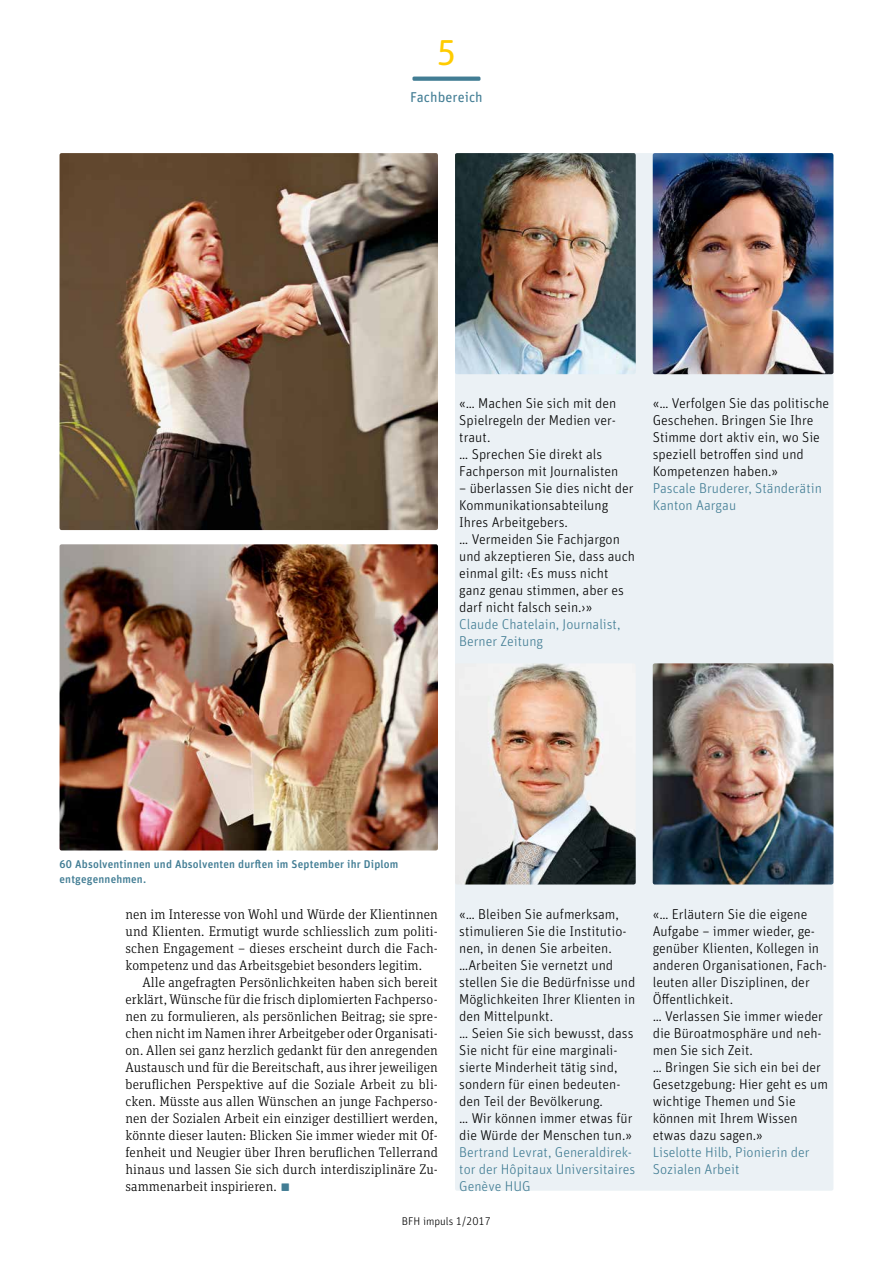
<style>
.page{position:relative;width:893px;height:1263px;background:#fff}
.page>*{position:absolute;margin:0;border:0;box-sizing:border-box;transform-origin:0 0}
.t1{font:36px "Unit Rounded Pro";color:#fc0}
.t2{font:300 14.25px/17px "Unit Rounded Pro";color:#000}
.t3{font:300 14.25px/17px "Unit Rounded Pro";color:#427d94}
.t4{font:14.25px "Unit Rounded Pro";color:#427d94}
.t5{font:300 13.95px/17px "Unit Slab Pro";letter-spacing:.005em;color:#000;text-align:justify}
.t6{font:500 11.25px/15px "Unit Rounded Pro";letter-spacing:.015em;color:#427d94}
.t7{font:300 11.25px "Unit Rounded Pro";color:#000}
.s1{font-family:"Unit Rounded Pro";font-size:21px;color:#427d94}
</style>
<div class="page">
<svg style="left:412px;top:77px;width:68px;height:4px"></svg>
<div style="left:455px;top:153px;width:378px;height:1038px;background:#ebf1f5;border-radius:2px"></div>
<img style="left:455px;top:153px;width:181px;height:221px">
<img style="left:653px;top:153px;width:180px;height:221px">
<img style="left:455px;top:663px;width:181px;height:221px">
<img style="left:653px;top:663px;width:180px;height:221px">
<img style="left:60px;top:153px;width:378px;height:377px">
<img style="left:60px;top:544px;width:378px;height:306px">
<h1 class="t1" style="left:437px;top:25px;width:20px">5</h1>
<p class="t4" style="left:410px;top:87px;width:74px">Fachbereich</p>
<p class="t2" style="left:459px;top:394px;width:161px">«… Machen Sie sich mit den<br>Spielregeln der Medien ver&shy;traut.<br>… Sprechen Sie direkt als<br>Fachperson mit Journalisten</p>
<p class="t2" style="left:459px;top:480px;width:177px">– überlassen Sie dies nicht der<br>Kommunikationsabteilung<br>Ihres Arbeitgebers.<br>… Vermeiden Sie Fachjargon und akzeptieren Sie, dass auch einmal gilt: ‹Es muss nicht ganz genau stimmen, aber es darf nicht falsch sein.›»</p>
<p class="t3" style="left:459px;top:616px;width:163px">Claude Chatelain, Journalist,<br>Berner Zeitung</p>
<p class="t2" style="left:653px;top:394px;width:178px">«… Verfolgen Sie das politische<br>Geschehen. Bringen Sie Ihre<br>Stimme dort aktiv ein, wo Sie speziell betroffen sind und<br>Kompetenzen haben.»</p>
<p class="t3" style="left:653px;top:480px;width:171px">Pascale Bruderer, Ständerätin<br>Kanton Aargau</p>
<p class="t6" style="left:60px;top:856px;width:340px">60 Absolventinnen und Absolventen durften im September ihr Diplom entgegennehmen.</p>
<p class="t5" style="left:125px;top:905px;width:314px">nen im Interesse von Wohl und Würde der Klientinnen und Klienten. Ermutigt wurde schliesslich zum politi&shy;schen Engagement – dieses erscheint durch die Fach&shy;kompetenz und das Arbeitsgebiet besonders legitim.</p>
<p class="t5" style="left:125px;top:973px;width:314px;text-indent:17px">Alle angefragten Persönlichkeiten haben sich bereit erklärt, Wünsche für die frisch diplomierten Fachperso&shy;nen zu formulieren, als persönlichen Beitrag; sie spre&shy;chen nicht im Namen ihrer Arbeitgeber oder Organisati&shy;on. Allen sei ganz herzlich gedankt für den anregenden Austausch und für die Bereitschaft, aus ihrer jeweiligen beruflichen Perspektive auf die Soziale Arbeit zu bli&shy;cken. Müsste aus allen Wünschen an junge Fachperso&shy;nen der Sozialen Arbeit ein einziger destilliert werden, könnte dieser lauten: Blicken Sie immer wieder mit Of&shy;fenheit und Neugier über Ihren beruflichen Tellerrand hinaus und lassen Sie sich durch interdisziplinäre Zu&shy;sammenarbeit inspirieren. <span class="s1">▪</span></p>
<p class="t2" style="left:459px;top:905px;width:178px">«… Bleiben Sie aufmerksam, stimulieren Sie die Institutio&shy;nen, in denen Sie arbeiten. …Arbeiten Sie vernetzt und stellen Sie die Bedürfnisse und<br>Möglichkeiten Ihrer Klienten in den Mittelpunkt.<br>… Seien Sie sich bewusst, dass<br>Sie nicht für eine marginali&shy;sierte Minderheit tätig sind, sondern für einen bedeuten&shy;den Teil der Bevölkerung.<br>… Wir können immer etwas für die Würde der Menschen tun.»</p>
<p class="t3" style="left:459px;top:1143px;width:178px">Bertrand Levrat, Generaldirek&shy;tor der Hôpitaux Universitaires<br>Genève HUG</p>
<p class="t7" style="left:402px;top:1213px;width:91px">BFH impuls 1/2017</p>
<p class="t2" style="left:653px;top:905px;width:177px">«… Erläutern Sie die eigene<br>Aufgabe – immer wieder, ge&shy;genüber Klienten, Kollegen in anderen Organisationen, Fach&shy;leuten aller Disziplinen, der<br>Öffentlichkeit.<br>… Verlassen Sie immer wieder die Büroatmosphäre und neh&shy;men Sie sich Zeit.<br>… Bringen Sie sich ein bei der<br>Gesetzgebung: Hier geht es um wichtige Themen und Sie können mit Ihrem Wissen etwas dazu sagen.»</p>
<p class="t3" style="left:653px;top:1143px;width:158px">Liselotte Hilb, Pionierin der<br>Sozialen Arbeit</p>
</div>
